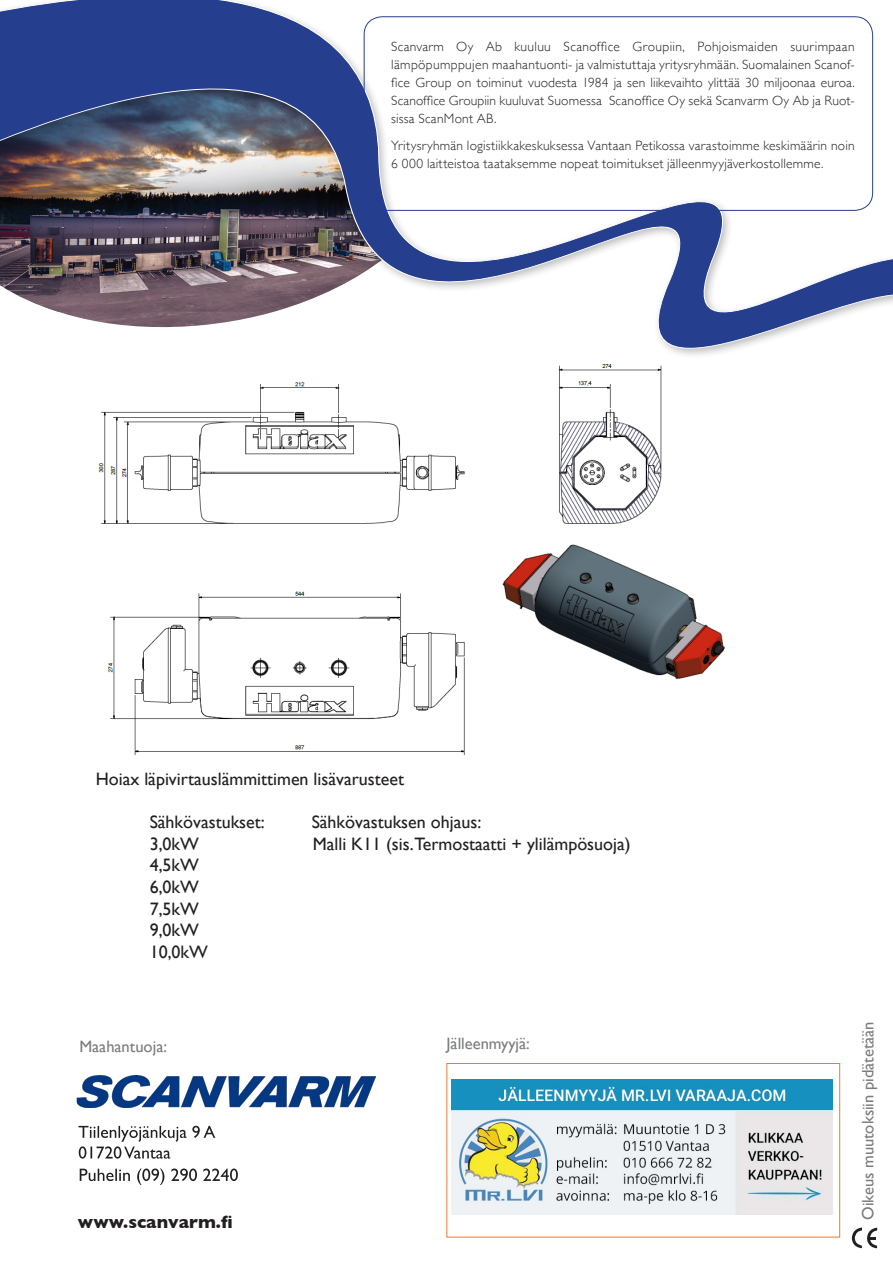
<style>
.page{position:relative;width:893px;height:1263px;background:#fff}
.page>*{position:absolute;margin:0;border:0;box-sizing:border-box;transform-origin:0 0}
.t1{font:18px "Gill Sans";color:#231f20}
.t2{font:700 18px "Gill Sans";color:#231f20}
.t3{font:16.5px "Gill Sans";color:#7a7c7f}
.Leipis{font:300 13.5px/18px "Gill Sans";letter-spacing:.02em;color:#231f20;text-align:justify}
</style>
<div class="page">
<div style="left:446px;top:1063px;width:394px;height:174px;border:1px solid #ed7a2e"></div>
<svg style="left:80px;top:1168px;width:158px;height:17px"></svg>
<svg style="left:78px;top:1126px;width:137px;height:33px"></svg>
<svg style="left:852px;top:1227px;width:25px;height:21px"></svg>
<img style="left:77px;top:1076px;width:298px;height:31px">
<svg style="left:0;top:0;width:893px;height:355px"></svg>
<div style="left:364px;top:16px;width:509px;height:195px;border:1px solid #253f8e;border-radius:18px"></div>
<img style="left:98px;top:364px;width:627px;height:391px">
<img style="left:452px;top:1079px;width:380px;height:135px">
<p class="Leipis" style="left:391px;top:37px;width:465px">Scanvarm Oy Ab kuuluu Scanoffice Groupiin, Pohjoismaiden suurimpaan lämpöpumppujen maahantuonti- ja valmistuttaja yritysryhmään. Suomalainen Scanof&shy;fice Group on toiminut vuodesta 1984 ja sen liikevaihto ylittää 30 miljoonaa euroa.<br>Scanoffice Groupiin kuuluvat Suomessa Scanoffice Oy sekä Scanvarm Oy Ab ja Ruot&shy;sissa ScanMont AB.</p>
<p class="Leipis" style="left:391px;top:136px;width:465px">Yritysryhmän logistiikkakeskuksessa Vantaan Petikossa varastoimme keskimäärin noin<br>6 000 laitteistoa taataksemme nopeat toimitukset jälleenmyyjäverkostollemme.</p>
<p class="t1" style="left:96px;top:768px;width:310px">Hoiax läpivirtauslämmittimen lisävarusteet</p>
<p class="t1" style="left:150px;top:812px;width:117px">Sähkövastukset:</p>
<p class="t1" style="left:312px;top:812px;width:171px">Sähkövastuksen ohjaus:</p>
<p class="t1" style="left:150px;top:833px;width:51px">3,0kW</p>
<p class="t1" style="left:313px;top:833px;width:319px">Malli K11 (sis.Termostaatti + ylilämpösuoja)</p>
<p class="t1" style="left:150px;top:855px;width:51px">4,5kW</p>
<p class="t1" style="left:150px;top:876px;width:51px">6,0kW</p>
<p class="t1" style="left:150px;top:898px;width:51px">7,5kW</p>
<p class="t1" style="left:150px;top:920px;width:51px">9,0kW</p>
<p class="t1" style="left:150px;top:941px;width:60px">10,0kW</p>
<p class="t3" style="left:79px;top:1037px;width:89px">Maahantuoja:</p>
<p class="t3" style="left:446px;top:1034px;width:85px">Jälleenmyyjä:</p>
<p class="t2" style="left:78px;top:1208px;width:156px">www.scanvarm.fi</p>
<p class="t3" style="left:858px;top:1220px;width:200px;rotate:-90deg">Oikeus muutoksiin pidätetään</p>
</div>
